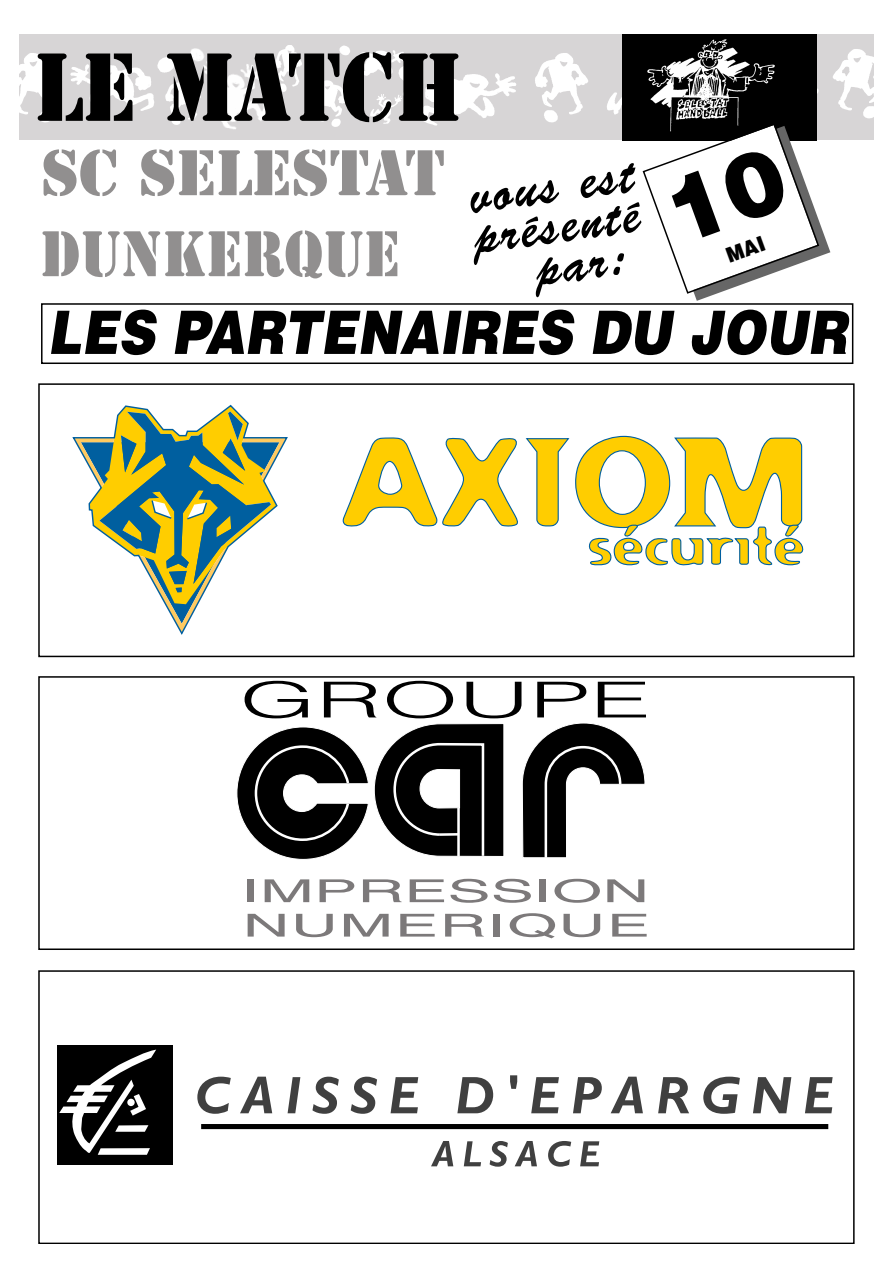
<style>
.page{position:relative;width:893px;height:1263px;background:#fff}
.page>*{position:absolute;margin:0;border:0;box-sizing:border-box;transform-origin:0 0}
.t1{font:90px "Stencil";color:#000;scale:.9 1}
.t2{font:italic 900 60px "Helvetica";color:#000;scale:.85 1}
.t3{font:60px/81px "Stencil";color:#918f8f}
.t4{font:54px "Brush Script";color:#000;scale:.9 1}
</style>
<div class="page">
<div style="left:20px;top:34px;width:853px;height:105px;background:#d7d5d6"></div>
<img style="left:20px;top:53px;width:42px;height:70px">
<img style="left:833px;top:49px;width:40px;height:70px">
<img style="left:311px;top:80px;width:36px;height:47px">
<img style="left:281px;top:46px;width:21px;height:46px">
<img style="left:171px;top:111px;width:2px;height:12px">
<img style="left:535px;top:53px;width:53px;height:70px">
<img style="left:70px;top:57px;width:103px;height:54px">
<img style="left:339px;top:45px;width:66px;height:34px">
<img style="left:396px;top:64px;width:121px;height:62px">
<img style="left:607px;top:92px;width:15px;height:23px">
<img style="left:816px;top:87px;width:3px;height:35px">
<img style="left:370px;top:91px;width:39px;height:33px">
<img style="left:173px;top:48px;width:108px;height:82px">
<div style="left:622px;top:34px;width:194px;height:106px;background:#000"></div>
<img style="left:647px;top:39px;width:128px;height:83px">
<div style="left:41px;top:303px;width:812px;height:61px;border:2px solid #000"></div>
<div style="left:57px;top:1045px;width:115px;height:120px;background:#000"></div>
<div style="left:201px;top:1124px;width:627px;height:5px;background:#000"></div>
<svg style="left:59px;top:1050px;width:97px;height:105px"></svg>
<div style="left:127px;top:1099px;width:8px;height:7px;background:#fff;border-radius:50%"></div>
<svg style="left:197px;top:1077px;width:34px;height:37px"></svg>
<svg style="left:240px;top:1077px;width:32px;height:36px"></svg>
<svg style="left:287px;top:1077px;width:13px;height:36px"></svg>
<svg style="left:312px;top:1077px;width:27px;height:37px"></svg>
<svg style="left:351px;top:1077px;width:26px;height:37px"></svg>
<svg style="left:390px;top:1077px;width:28px;height:36px"></svg>
<svg style="left:457px;top:1077px;width:36px;height:36px"></svg>
<svg style="left:510px;top:1075px;width:7px;height:14px"></svg>
<svg style="left:531px;top:1077px;width:28px;height:36px"></svg>
<svg style="left:573px;top:1077px;width:28px;height:36px"></svg>
<svg style="left:611px;top:1077px;width:32px;height:36px"></svg>
<svg style="left:658px;top:1077px;width:31px;height:36px"></svg>
<svg style="left:703px;top:1077px;width:36px;height:37px"></svg>
<svg style="left:753px;top:1077px;width:38px;height:36px"></svg>
<svg style="left:805px;top:1077px;width:27px;height:36px"></svg>
<svg style="left:431px;top:1141px;width:22px;height:25px"></svg>
<svg style="left:464px;top:1141px;width:17px;height:25px"></svg>
<svg style="left:489px;top:1141px;width:19px;height:26px"></svg>
<svg style="left:515px;top:1141px;width:22px;height:25px"></svg>
<svg style="left:548px;top:1141px;width:23px;height:26px"></svg>
<svg style="left:580px;top:1141px;width:19px;height:25px"></svg>
<div style="left:38px;top:970px;width:816px;height:274px;border:2px solid #000"></div>
<svg style="left:72px;top:404px;width:216px;height:231px"></svg>
<svg style="left:342px;top:435px;width:462px;height:131px"></svg>
<div style="left:38px;top:383px;width:816px;height:274px;border:2px solid #000"></div>
<svg style="left:237px;top:681px;width:409px;height:179px"></svg>
<div style="left:248px;top:879px;width:6px;height:23px;background:#7c797a"></div>
<svg style="left:265px;top:879px;width:44px;height:23px"></svg>
<svg style="left:319px;top:879px;width:35px;height:23px"></svg>
<svg style="left:363px;top:879px;width:38px;height:23px"></svg>
<svg style="left:409px;top:879px;width:35px;height:23px"></svg>
<svg style="left:450px;top:879px;width:37px;height:24px"></svg>
<svg style="left:494px;top:879px;width:37px;height:24px"></svg>
<div style="left:540px;top:879px;width:6px;height:23px;background:#7c797a"></div>
<svg style="left:554px;top:879px;width:46px;height:24px"></svg>
<svg style="left:607px;top:879px;width:37px;height:23px"></svg>
<svg style="left:247px;top:914px;width:37px;height:23px"></svg>
<svg style="left:296px;top:914px;width:37px;height:23px"></svg>
<svg style="left:344px;top:914px;width:44px;height:23px"></svg>
<svg style="left:400px;top:914px;width:34px;height:23px"></svg>
<svg style="left:445px;top:914px;width:39px;height:23px"></svg>
<div style="left:493px;top:914px;width:7px;height:23px;background:#7c797a"></div>
<svg style="left:509px;top:913px;width:46px;height:25px"></svg>
<svg style="left:563px;top:914px;width:37px;height:23px"></svg>
<svg style="left:612px;top:914px;width:34px;height:23px"></svg>
<div style="left:38px;top:676px;width:816px;height:274px;border:2px solid #000"></div>
<svg style="left:641px;top:122px;width:189px;height:179px"></svg>
<h1 class="t1" style="left:34px;top:37px;width:477px">LE MATCH</h1>
<p class="t3" style="left:41px;top:134px;width:405px">SC SELESTAT<br>DUNKERQUE</p>
<p class="t4" style="left:467px;top:181px;width:185px;rotate:-8deg">vous est</p>
<p class="t4" style="left:473px;top:221px;width:186px;rotate:-8deg">présenté</p>
<p class="t4" style="left:535px;top:253px;width:98px;rotate:-8deg">par:</p>
<p class="t2" style="left:47px;top:311px;width:942px">LES PARTENAIRES DU JOUR</p>
</div>
